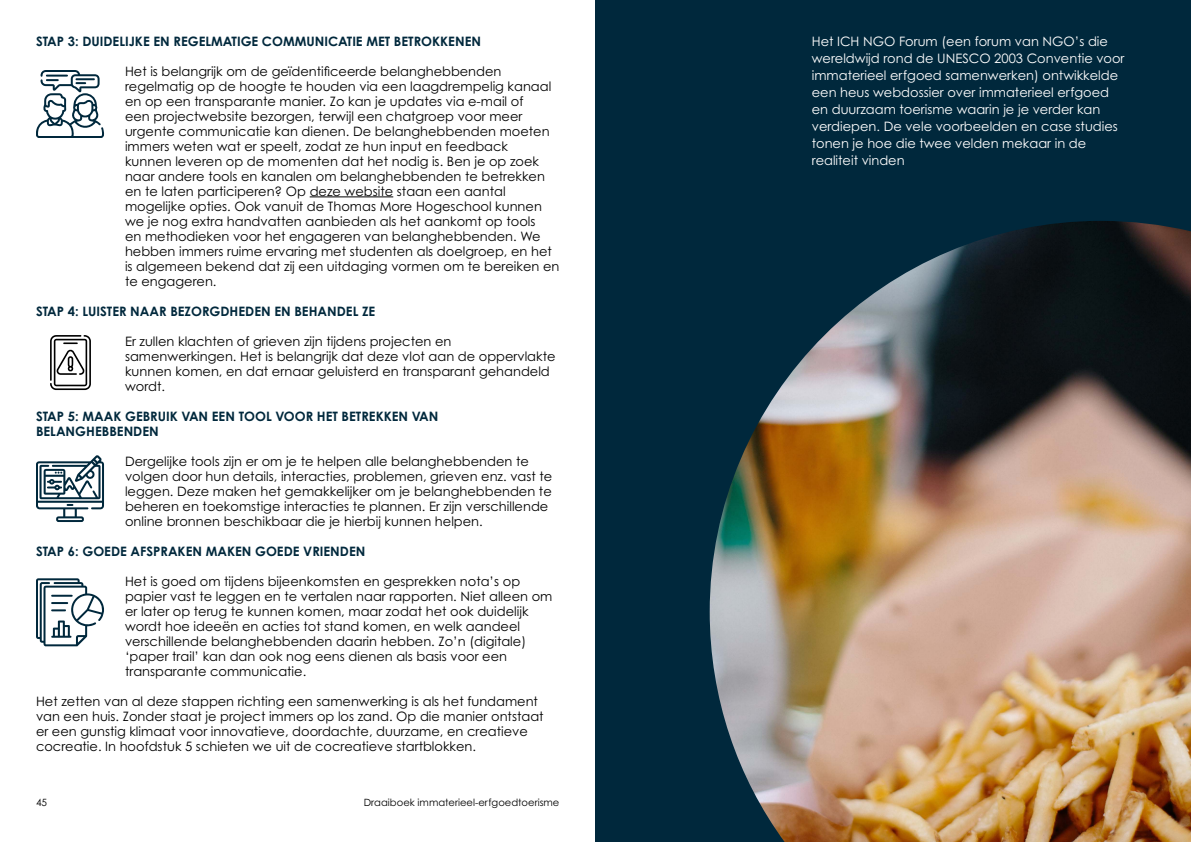
<style>
.page{position:relative;width:1191px;height:842px;background:#fff}
.page>*{position:absolute;margin:0;border:0;box-sizing:border-box;transform-origin:0 0}
.t1{font:13px/15px "Century Gothic Pro";color:#000}
.t2{font:13px/17px "Century Gothic Pro";color:#fff}
.t3{font:700 13px/15px "Century Gothic Pro";color:#00283c}
.t4{font:10px "Century Gothic Pro";color:#000}
</style>
<div class="page">
<hr style="left:310px;top:197px;width:83px;height:1px;background:#000">
<svg style="left:36px;top:70px;width:68px;height:68px"></svg>
<svg style="left:50px;top:335px;width:41px;height:55px"></svg>
<svg style="left:36px;top:455px;width:68px;height:67px"></svg>
<svg style="left:36px;top:578px;width:68px;height:68px"></svg>
<div style="left:595px;top:0;width:596px;height:842px;background:#00283c"></div>
<img style="left:709px;top:221px;width:482px;height:621px">
<p class="t3" style="left:36px;top:33px;width:446px">STAP 3: DUIDELIJKE EN REGELMATIGE COMMUNICATIE MET BETROKKENEN</p>
<p class="t1" style="left:125px;top:63px;width:436px">Het is belangrijk om de geïdentificeerde belanghebbenden regelmatig op de hoogte te houden via een laagdrempelig kanaal en op een transparante manier. Zo kan je updates via e-mail of<br>een projectwebsite bezorgen, terwijl een chatgroep voor meer urgente communicatie kan dienen. De belanghebbenden moeten immers weten wat er speelt, zodat ze hun input en feedback<br>kunnen leveren op de momenten dat het nodig is. Ben je op zoek naar andere tools en kanalen om belanghebbenden te betrekken en te laten participeren? Op deze website staan een aantal mogelijke opties. Ook vanuit de Thomas More Hogeschool kunnen we je nog extra handvatten aanbieden als het aankomt op tools<br>en methodieken voor het engageren van belanghebbenden. We hebben immers ruime ervaring met studenten als doelgroep, en het is algemeen bekend dat zij een uitdaging vormen om te bereiken en te engageren.</p>
<p class="t3" style="left:36px;top:303px;width:341px">STAP 4: LUISTER NAAR BEZORGDHEDEN EN BEHANDEL ZE</p>
<p class="t1" style="left:125px;top:333px;width:432px">Er zullen klachten of grieven zijn tijdens projecten en samenwerkingen. Het is belangrijk dat deze vlot aan de oppervlakte kunnen komen, en dat ernaar geluisterd en transparant gehandeld wordt.</p>
<p class="t3" style="left:36px;top:408px;width:404px">STAP 5: MAAK GEBRUIK VAN EEN TOOL VOOR HET BETREKKEN VAN<br>BELANGHEBBENDEN</p>
<p class="t1" style="left:125px;top:453px;width:429px">Dergelijke tools zijn er om je te helpen alle belanghebbenden te volgen door hun details, interacties, problemen, grieven enz. vast te leggen. Deze maken het gemakkelijker om je belanghebbenden te beheren en toekomstige interacties te plannen. Er zijn verschillende online bronnen beschikbaar die je hierbij kunnen helpen.</p>
<p class="t3" style="left:36px;top:543px;width:331px">STAP 6: GOEDE AFSPRAKEN MAKEN GOEDE VRIENDEN</p>
<p class="t1" style="left:125px;top:573px;width:429px">Het is goed om tijdens bijeenkomsten en gesprekken nota’s op papier vast te leggen en te vertalen naar rapporten. Niet alleen om er later op terug te kunnen komen, maar zodat het ook duidelijk wordt hoe ideeën en acties tot stand komen, en welk aandeel verschillende belanghebbenden daarin hebben. Zo’n (digitale) ‘paper trail’ kan dan ook nog eens dienen als basis voor een transparante communicatie.</p>
<p class="t1" style="left:36px;top:693px;width:509px">Het zetten van al deze stappen richting een samenwerking is als het fundament van een huis. Zonder staat je project immers op los zand. Op die manier ontstaat er een gunstig klimaat voor innovatieve, doordachte, duurzame, en creatieve cocreatie. In hoofdstuk 5 schieten we uit de cocreatieve startblokken.</p>
<p class="t4" style="left:36px;top:796px;width:13px">45</p>
<p class="t4" style="left:364px;top:796px;width:197px">Draaiboek immaterieel-erfgoedtoerisme</p>
<p class="t2" style="left:812px;top:32px;width:314px">Het ICH NGO Forum (een forum van NGO’s die wereldwijd rond de UNESCO 2003 Conventie voor immaterieel erfgoed samenwerken) ontwikkelde een heus webdossier over immaterieel erfgoed en duurzaam toerisme waarin je je verder kan verdiepen. De vele voorbeelden en case studies tonen je hoe die twee velden mekaar in de realiteit vinden</p>
</div>
